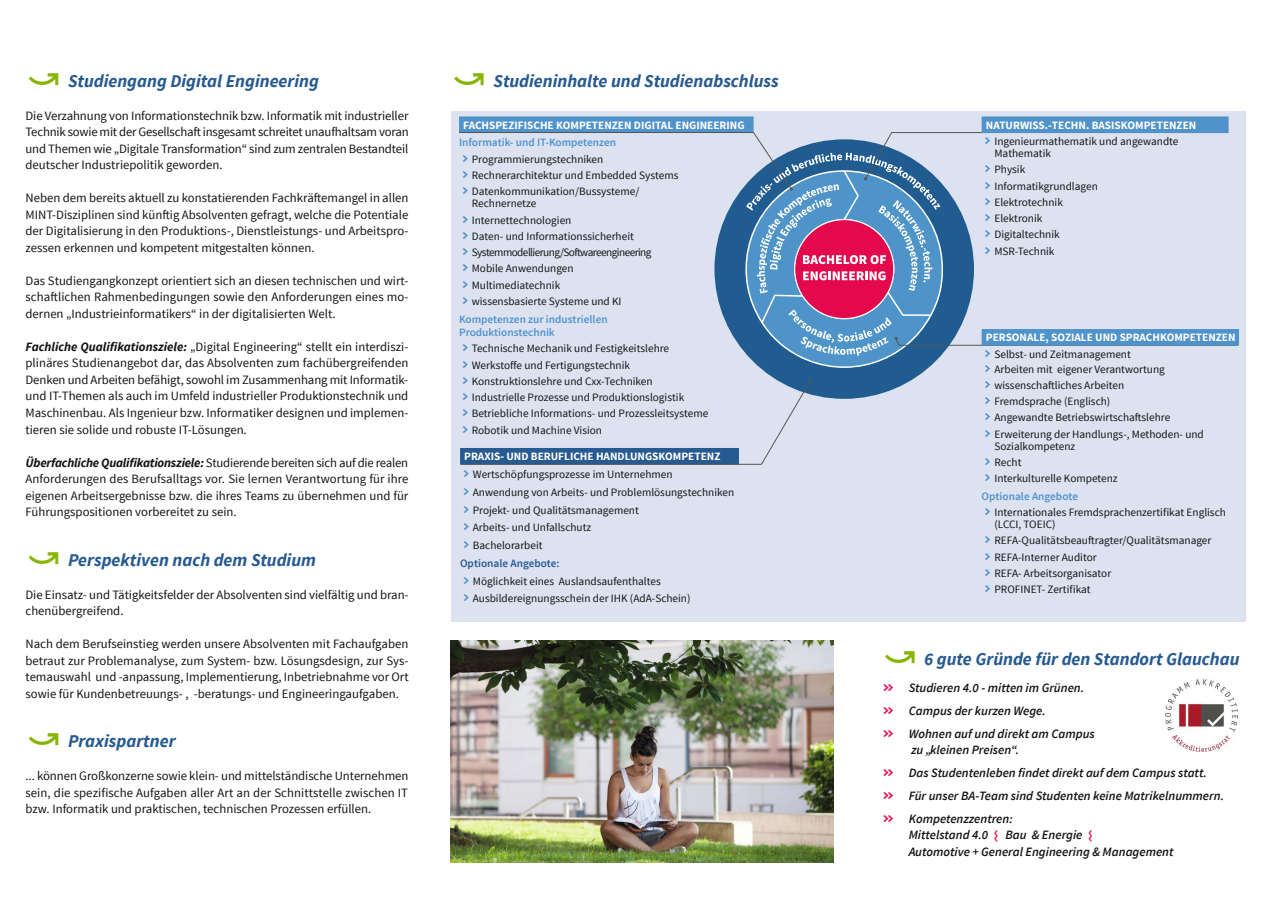
<style>
.page{position:relative;width:1272px;height:902px;background:#fff}
.page>*{position:absolute;margin:0;border:0;box-sizing:border-box;transform-origin:0 0}
.t1{font:italic 700 18px "Source Sans Pro";color:#275a91}
.t2{font:12.75px/16.5px "Source Sans Pro";color:#131413;text-align:justify}
.t3{font:italic 600 12.75px/23px "Source Sans Pro";color:#131413}
.t4{font:11.25px/16.2px "Source Sans Pro";color:#131413}
.t5{font:700 11.25px/16.2px "Source Sans Pro";color:#fff}
.t6{font:600 11.25px/13.5px "Source Sans Pro";color:#5093cb}
.s1{font-family:"Bas";font-style:normal;font-size:36px;color:#87b500}
.s2{font-weight:700;font-style:italic}
.s3{font-weight:600;color:#5093cb}
.s4{font-family:"Bas";font-weight:700;font-size:18px;color:#5093cb}
.s5{font-weight:700;color:#fff}
.s6{font-weight:600;color:#275a91}
.s7{font-family:"Bas";font-size:18px;color:#5093cb}
.s8{font-weight:400;color:#131413}
.s9{font-family:"Bas";font-weight:700;font-style:normal;font-size:18px;color:#e40d4b}
</style>
<div class="page">
<img style="left:451px;top:640px;width:382px;height:222px">
<div style="left:451px;top:111px;width:794px;height:510px;background:#dde2f1"></div>
<div style="left:459px;top:116px;width:294px;height:17px;background:#5093cb"></div>
<div style="left:981px;top:116px;width:247px;height:17px;background:#5093cb"></div>
<svg style="left:459px;top:132px;width:779px;height:332px"></svg>
<img style="left:1165px;top:679px;width:72px;height:72px">
<h1 class="t1" style="left:26px;top:69px;width:295px"><span class="s1">5</span> Studiengang Digital Engineering</h1>
<p class="t2" style="left:26px;top:107px;width:384px">Die Verzahnung von Informationstechnik bzw. Informatik mit industrieller Technik sowie mit der Gesellschaft insgesamt schreitet unaufhaltsam voran und Themen wie „Digitale Transformation“ sind zum zentralen Bestandteil deutscher Industriepolitik geworden.</p>
<p class="t2" style="left:26px;top:190px;width:384px">Neben dem bereits aktuell zu konstatierenden Fachkräftemangel in allen MINT-Disziplinen sind künftig Absolventen gefragt, welche die Potentiale der Digitalisierung in den Produktions-, Dienstleistungs- und Arbeitspro&shy;zessen erkennen und kompetent mitgestalten können.</p>
<p class="t2" style="left:26px;top:272px;width:384px">Das Studiengangkonzept orientiert sich an diesen technischen und wirt&shy;schaftlichen Rahmenbedingungen sowie den Anforderungen eines mo&shy;dernen „Industrieinformatikers“ in der digitalisierten Welt.</p>
<p class="t2" style="left:26px;top:338px;width:384px"><span class="s2">Fachliche Qualifikationsziele:</span> „Digital Engineering“ stellt ein interdiszi&shy;plinäres Studienangebot dar, das Absolventen zum fachübergreifenden Denken und Arbeiten befähigt, sowohl im Zusammenhang mit Informatik&shy;und IT-Themen als auch im Umfeld industrieller Produktionstechnik und Maschinenbau. Als Ingenieur bzw. Informatiker designen und implemen&shy;tieren sie solide und robuste IT-Lösungen.</p>
<p class="t2" style="left:26px;top:454px;width:384px"><span class="s2">Überfachliche Qualifikationsziele:</span> Studierende bereiten sich auf die realen Anforderungen des Berufsalltags vor. Sie lernen Verantwortung für ihre eigenen Arbeitsergebnisse bzw. die ihres Teams zu übernehmen und für Führungspositionen vorbereitet zu sein.</p>
<h1 class="t1" style="left:26px;top:548px;width:292px"><span class="s1">5</span> Perspektiven nach dem Studium</h1>
<p class="t2" style="left:26px;top:586px;width:384px">Die Einsatz- und Tätigkeitsfelder der Absolventen sind vielfältig und bran&shy;chenübergreifend.</p>
<p class="t2" style="left:26px;top:635px;width:384px">Nach dem Berufseinstieg werden unsere Absolventen mit Fachaufgaben betraut zur Problemanalyse, zum System- bzw. Lösungsdesign, zur Sys&shy;temauswahl und -anpassung, Implementierung, Inbetriebnahme vor Ort sowie für Kundenbetreuungs- , -beratungs- und Engineeringaufgaben.</p>
<h1 class="t1" style="left:26px;top:729px;width:152px"><span class="s1">5</span> Praxispartner</h1>
<p class="t2" style="left:26px;top:767px;width:384px">... können Großkonzerne sowie klein- und mittelständische Unternehmen sein, die spezifische Aufgaben aller Art an der Schnittstelle zwischen IT bzw. Informatik und praktischen, technischen Prozessen erfüllen.</p>
<h1 class="t1" style="left:451px;top:69px;width:329px"><span class="s1">5</span> Studieninhalte und Studienabschluss</h1>
<p class="t5" style="left:463px;top:117px;width:283px">FACHSPEZIFISCHE KOMPETENZEN DIGITAL ENGINEERING</p>
<p class="t4" style="left:459px;top:135px;width:221px"><span class="s3">Informatik- und IT-Kompetenzen </span><span class="s4">'</span>Programmierungstechniken <span class="s4">'</span>Rechnerarchitektur und Embedded Systems <span class="s4">'</span>Datenkommunikation/Bussysteme/</p>
<p class="t4" style="left:459px;top:196px;width:194px;text-indent:13px">Rechnernetze<br><span class="s4">'</span>Internettechnologien<br><span class="s4">'</span>Daten- und Informationssicherheit<br><span class="s4">'</span> Systemmodellierung/Softwareengineering <span class="s4">'</span>Mobile Anwendungen <span class="s4">'</span>Multimediatechnik<br><span class="s4">'</span>wissensbasierte Systeme und KI</p>
<p class="t6" style="left:459px;top:312px;width:150px">Kompetenzen zur industriellen<br>Produktionstechnik</p>
<p class="t4" style="left:459px;top:341px;width:251px"><span class="s4">'</span>Technische Mechanik und Festigkeitslehre <span class="s4">'</span>Werkstoffe und Fertigungstechnik <span class="s4">'</span>Konstruktionslehre und Cxx-Techniken <span class="s4">'</span>Industrielle Prozesse und Produktionslogistik <span class="s4">'</span>Betriebliche Informations- und Prozessleitsysteme <span class="s4">'</span>Robotik und Machine Vision</p>
<p class="t4" style="left:460px;top:448px;width:276px;line-height:17.7px;text-indent:4px"><span class="s5">PRAXIS- UND BERUFLICHE HANDLUNGSKOMPETENZ </span><span class="s4">'</span>Wertschöpfungsprozesse im Unternehmen <span class="s4">'</span>Anwendung von Arbeits- und Problemlösungstechniken <span class="s4">'</span>Projekt- und Qualitätsmanagement<br><span class="s4">'</span>Arbeits- und Unfallschutz<br><span class="s4">'</span>Bachelorarbeit<br><span class="s6">Optionale Angebote:<br></span><span class="s4">'</span>Möglichkeit eines Auslandsaufenthaltes <span class="s4">'</span>Ausbildereignungsschein der IHK (AdA-Schein)</p>
<p class="t5" style="left:981px;top:117px;width:216px;text-indent:4px">NATURWISS.-TECHN. BASISKOMPETENZEN <span class="s7">'</span><span class="s8">Ingenieurmathematik und angewandte</span></p>
<p class="t4" style="left:981px;top:145px;width:118px;text-indent:13px">Mathematik<br><span class="s4">'</span>Physik <span class="s4">'</span>Informatikgrundlagen <span class="s4">'</span>Elektrotechnik <span class="s4">'</span>Elektronik <span class="s4">'</span>Digitaltechnik <span class="s4">'</span>MSR-Technik</p>
<p class="t5" style="left:981px;top:330px;width:255px;text-indent:4px">PERSONALE, SOZIALE UND SPRACHKOMPETENZEN <span class="s7">'</span><span class="s8">Selbst- und Zeitmanagement</span></p>
<p class="t4" style="left:981px;top:361px;width:224px"><span class="s4">'</span>Arbeiten mit eigener Verantwortung <span class="s4">'</span>wissenschaftliches Arbeiten <span class="s4">'</span>Fremdsprache (Englisch)<br><span class="s4">'</span>Angewandte Betriebswirtschaftslehre <span class="s4">'</span>Erweiterung der Handlungs-, Methoden- und</p>
<p class="t4" style="left:981px;top:438px;width:137px;text-indent:13px">Sozialkompetenz <span class="s4">'</span>Recht<br><span class="s4">'</span>Interkulturelle Kompetenz</p>
<p class="t4" style="left:981px;top:488px;width:246px"><span class="s3">Optionale Angebote<br></span><span class="s4">'</span>Internationales Fremdsprachenzertifikat Englisch</p>
<p class="t4" style="left:981px;top:516px;width:231px;text-indent:13px">(LCCI, TOEIC) <span class="s4">'</span>REFA-Qualitätsbeauftragter/Qualitätsmanager <span class="s4">'</span>REFA-Interner Auditor<br><span class="s4">'</span>REFA- Arbeitsorganisator<br><span class="s4">'</span>PROFINET- Zertifikat</p>
<h1 class="t1" style="left:881px;top:647px;width:359px"><span class="s1">5</span> 6 gute Gründe für den Standort Glauchau</h1>
<p class="t3" style="left:881px;top:676px;width:215px"><span class="s9">#</span> Studieren 4.0 - mitten im Grünen. <span class="s9">#</span> Campus der kurzen Wege.<br><span class="s9">#</span> Wohnen auf und direkt am Campus</p>
<p class="t3" style="left:881px;top:738px;width:344px;text-indent:29px">zu „kleinen Preisen“.<br><span class="s9">#</span> Das Studentenleben findet direkt auf dem Campus statt.<br><span class="s9">#</span> Für unser BA-Team sind Studenten keine Matrikelnummern. <span class="s9">#</span> Kompetenzzentren:</p>
<p class="t3" style="left:908px;top:823px;width:81px">Mittelstand 4.0</p>
<p class="t3" style="left:908px;top:826px;width:266px;line-height:16.5px;text-align:center">Bau &amp; Energie<br>Automotive + General Engineering &amp; Management</p>
</div>
